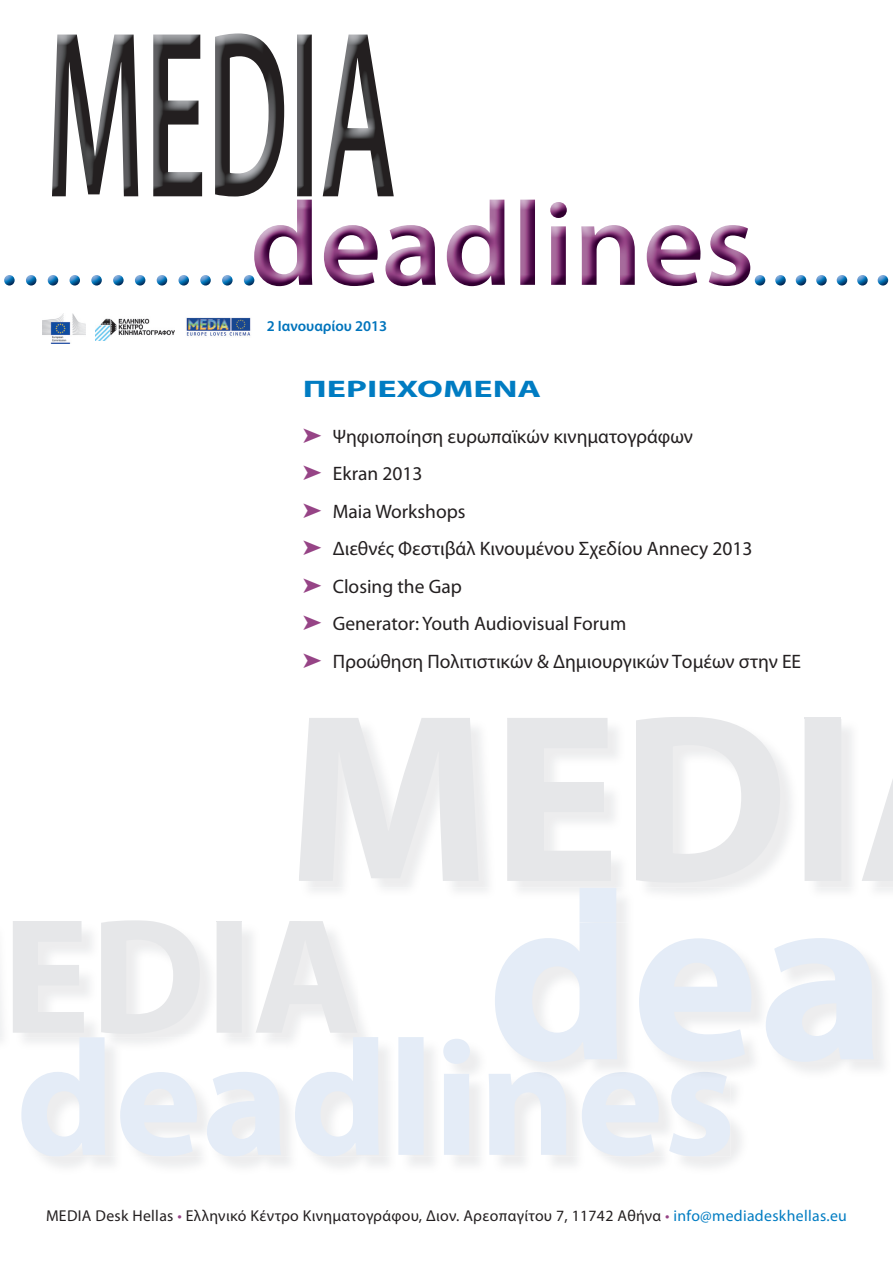
<style>
.page{position:relative;width:893px;height:1263px;background:#fff}
.page>*{position:absolute;margin:0;border:0;box-sizing:border-box;transform-origin:0 0}
.t1{font:700 24px "Myriad Pro";color:#007cc2;scale:1.5 1}
.t2{font:19.5px/37.5px "Myriad Pro";color:#231f20}
.t3{font:15.75px "Myriad Pro";letter-spacing:.02em;color:#231f20}
.t4{font:600 15px "Myriad Pro";color:#0074bc}
.s1{color:#964486}
.s2{color:#007cc2}
</style>
<div class="page">
<img style="left:153px;top:35px;width:49px;height:161px">
<img style="left:52px;top:35px;width:86px;height:161px">
<img style="left:215px;top:33px;width:69px;height:163px">
<img style="left:297px;top:35px;width:97px;height:161px">
<img style="left:447px;top:200px;width:58px;height:86px">
<img style="left:385px;top:225px;width:51px;height:61px">
<img style="left:254px;top:200px;width:58px;height:86px">
<img style="left:709px;top:225px;width:41px;height:61px">
<img style="left:647px;top:225px;width:53px;height:61px">
<img style="left:324px;top:225px;width:54px;height:61px">
<img style="left:520px;top:200px;width:115px;height:85px">
<img style="left:4px;top:275px;width:229px;height:11px">
<svg style="left:243px;top:275px;width:11px;height:11px"></svg>
<img style="left:775px;top:275px;width:114px;height:11px">
<svg style="left:755px;top:275px;width:10px;height:11px"></svg>
<img style="left:43px;top:314px;width:42px;height:29px">
<img style="left:13px;top:922px;width:273px;height:112px">
<img style="left:21px;top:1037px;width:709px;height:119px">
<img style="left:301px;top:1062px;width:429px;height:18px">
<img style="left:301px;top:719px;width:592px;height:163px">
<img style="left:286px;top:1006px;width:462px;height:56px">
<img style="left:286px;top:922px;width:15px;height:95px">
<img style="left:579px;top:887px;width:38px;height:35px">
<img style="left:748px;top:938px;width:126px;height:124px">
<img style="left:495px;top:922px;width:254px;height:137px">
<img style="left:301px;top:922px;width:56px;height:112px">
<img style="left:353px;top:1037px;width:117px;height:25px">
<img style="left:503px;top:1037px;width:227px;height:25px">
<img style="left:186px;top:317px;width:65px;height:19px">
<img style="left:96px;top:318px;width:79px;height:22px">
<p class="t4" style="left:267px;top:320px;width:122px">2 Ιανουαρίου 2013</p>
<p class="t1" style="left:303px;top:379px;width:160px">ΠΕΡΙΕΧΟΜΕΝΑ</p>
<p class="t2" style="left:303px;top:419px;width:500px"><span class="s1">➤</span> Ψηφιοποίηση ευρωπαϊκών κινηματογράφων<br><span class="s1">➤</span> Ekran 2013<br><span class="s1">➤</span> Maia Workshops<br><span class="s1">➤</span> Διεθνές Φεστιβάλ Κινουμένου Σχεδίου Annecy 2013<br><span class="s1">➤</span> Closing the Gap<br><span class="s1">➤</span> Generator: Youth Audiovisual Forum<br><span class="s1">➤</span> Προώθηση Πολιτιστικών &amp; Δημιουργικών Τομέων στην ΕΕ</p>
<p class="t3" style="left:46px;top:1209px;width:802px">MEDIA Desk Hellas <span class="s1">•</span> Ελληνικό Κέντρο Κινηματογράφου, Διον. Αρεοπαγίτου 7, 11742 Αθήνα <span class="s1">•</span> <span class="s2">info@mediadeskhellas.eu</span></p>
</div>
